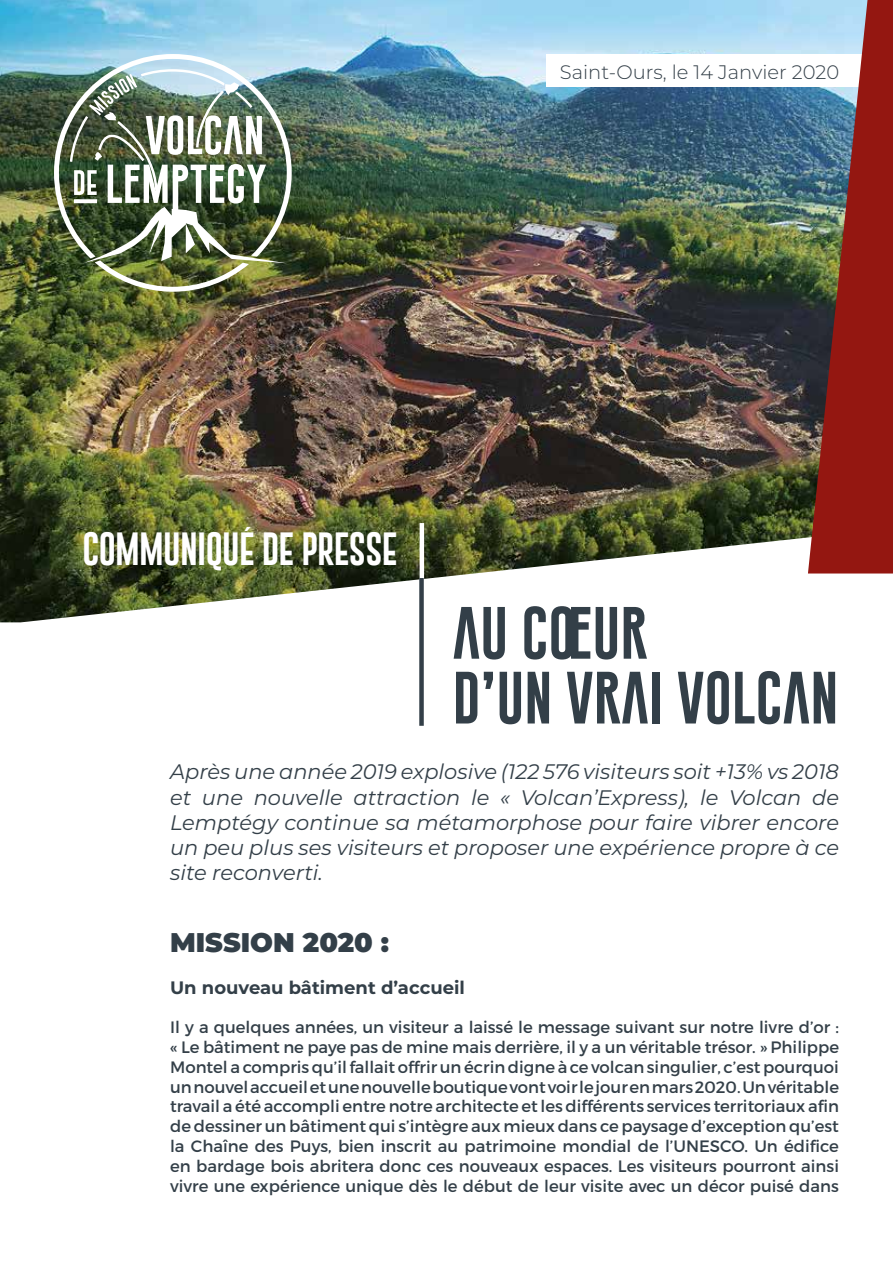
<style>
.page{position:relative;width:893px;height:1263px;background:#fff}
.page>*{position:absolute;margin:0;border:0;box-sizing:border-box;transform-origin:0 0}
.t1{font:54px/64.8px "Gobold Extra 1";color:#333f48}
.t2{font:34.05px "Gobold Extra 1";letter-spacing:-.02em;color:#fff}
.t3{font:900 27px "Montserrat";color:#333f48}
.t4{font:italic 21px/25.2px "Montserrat";color:#333f48;text-align:justify}
.t5{font:300 19.5px "Montserrat";color:#333f48}
.t6{font:700 18px "Montserrat";color:#333f48}
.t7{font:16.5px/19.8px "Montserrat";color:#333f48;text-align:justify}
</style>
<div class="page">
<img style="left:0;top:0;width:893px;height:622px">
<hr style="left:420px;top:523px;width:4px;height:97px;background:#fff">
<div style="left:419px;top:578px;width:5px;height:148px;background:#333f48"></div>
<div style="left:546px;top:54px;width:347px;height:32px;background:#fff"></div>
<img style="left:70px;top:259px;width:217px;height:33px">
<img style="left:54px;top:54px;width:238px;height:205px">
<img style="left:808px;top:0;width:85px;height:573px">
<p class="t5" style="left:560px;top:59px;width:281px">Saint-Ours, le 14 Janvier 2020</p>
<h2 class="t2" style="left:82px;top:526px;width:317px">COMMUNIQUÉ DE PRESSE</h2>
<h1 class="t1" style="left:453px;top:601px;width:387px">AU COEUR<br>D’UN VRAI VOLCAN</h1>
<p class="t4" style="left:170px;top:759px;width:670px">Après une année 2019 explosive (122 576 visiteurs soit +13% vs 2018 et une nouvelle attraction le « Volcan’Express), le Volcan de Lemptégy continue sa métamorphose pour faire vibrer encore un peu plus ses visiteurs et proposer une expérience propre à ce site reconverti.</p>
<h3 class="t3" style="left:170px;top:922px;width:221px">MISSION 2020 :</h3>
<p class="t6" style="left:170px;top:974px;width:296px">Un nouveau bâtiment d’accueil</p>
<p class="t7" style="left:170px;top:1017px;width:670px">Il y a quelques années, un visiteur a laissé le message suivant sur notre livre d’or : « Le bâtiment ne paye pas de mine mais derrière, il y a un véritable trésor. » Philippe Montel a compris qu’il fallait offrir un écrin digne à ce volcan singulier, c’est pourquoi un nouvel accueil et une nouvelle boutique vont voir le jour en mars 2020. Un véritable travail a été accompli entre notre architecte et les différents services territoriaux afin de dessiner un bâtiment qui s’intègre aux mieux dans ce paysage d’exception qu’est la Chaîne des Puys, bien inscrit au patrimoine mondial de l’UNESCO. Un édifice en bardage bois abritera donc ces nouveaux espaces. Les visiteurs pourront ainsi vivre une expérience unique dès le début de leur visite avec un décor puisé dans</p>
</div>
